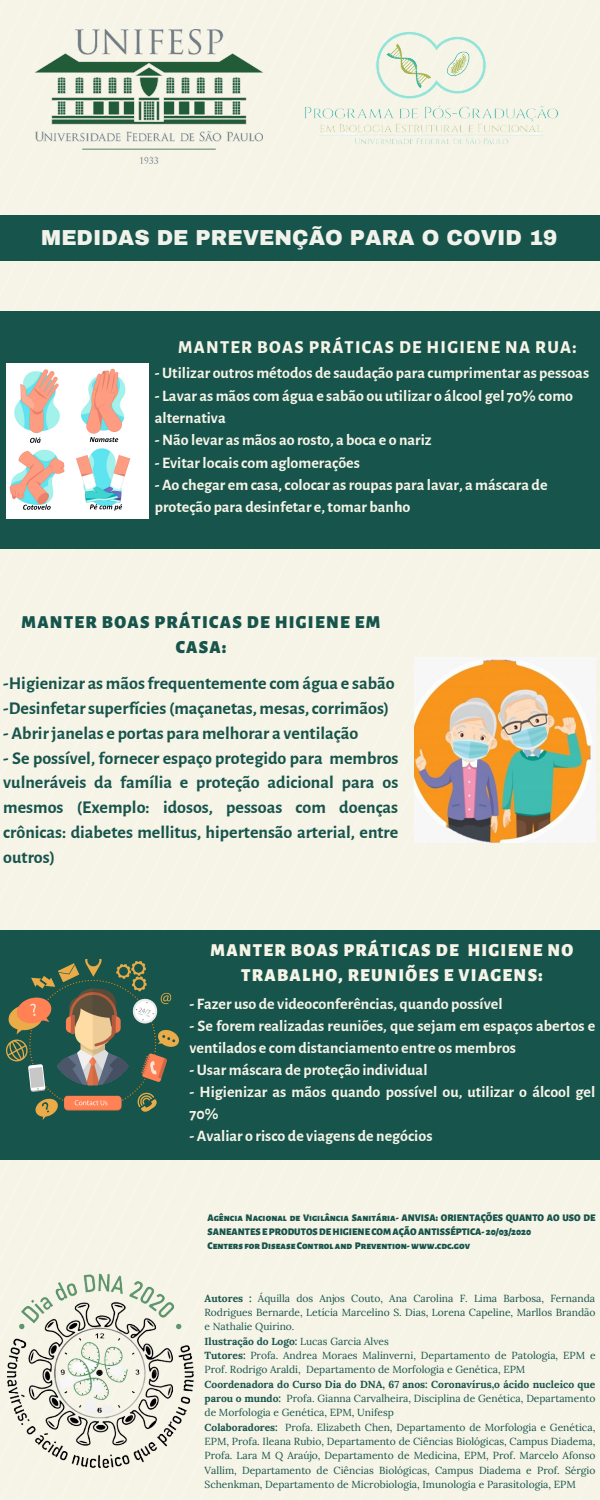
<style>
.page{position:relative;width:600px;height:1500px;background:#f6f4e6}
.page>*{position:absolute;margin:0;border:0;box-sizing:border-box;transform-origin:0 0}
.t1{font:900 21.2px "Archivo";color:#f1f2ea}
.t2{font:700 18px/24.8px "Alegreya Sans";color:#17544c}
.t3{font:900 18px/25px "Alegreya Sans SC";letter-spacing:.07em;color:#f6f4e6;text-align:center}
.t4{font:900 18px/24.8px "Alegreya Sans SC";letter-spacing:.07em;color:#17544c;text-align:center}
.t5{font:800 18px "Alegreya Sans";letter-spacing:.07em;color:#f6f4e6}
.t6{font:700 16px/22.3px "Alegreya Sans";color:#f6f4e6}
.t7{font:10.3px/14.3px "Lora";color:#17544c}
.t8{font:900 10px/13.9px "Alegreya Sans SC";color:#17544c}
.s1{font-weight:700}
</style>
<div class="page">
<div style="left:0;top:312px;width:600px;height:237px;background:#17544c"></div>
<div style="left:0;top:215px;width:600px;height:45px;background:#17544c"></div>
<div style="left:0;top:930px;width:600px;height:230px;background:#17544c"></div>
<img style="left:415px;top:658px;width:180px;height:184px">
<img style="left:7px;top:959px;width:172px;height:160px">
<img style="left:7px;top:363px;width:142px;height:156px">
<img style="left:36px;top:30px;width:226px;height:133px">
<img style="left:0;top:1264px;width:198px;height:212px">
<img style="left:279px;top:0;width:318px;height:175px">
<h1 class="t1" style="left:41px;top:226px;width:517px">MEDIDAS DE PREVENÇÃO PARA O COVID 19</h1>
<h2 class="t5" style="left:178px;top:337px;width:400px">MANTER BOAS PRÁTICAS DE HIGIENE NA RUA:</h2>
<h3 class="t6" style="left:155px;top:362px;width:436px">-Utilizar outros métodos de saudação para cumprimentar as pessoas</h3>
<h3 class="t6" style="left:155px;top:385px;width:420px">- Lavar as mãoscom água e sabão ou utilizar o álcool gel 70% como alternativa<br>-Não levar as mãos ao rosto, a boca e o nariz</h3>
<h3 class="t6" style="left:155px;top:452px;width:207px">- Evitarlocaiscom aglomerações</h3>
<h3 class="t6" style="left:155px;top:474px;width:394px">- Ao chegar em casa,colocar asroupas para lavar, a máscara de proteção para desinfetar e,tomar banho</h3>
<h2 class="t4" style="left:22px;top:611px;width:360px">MANTER BOAS PRÁTICAS DE HIGIENE EM<br>CASA:</h2>
<h2 class="t2" style="left:3px;top:671px;width:393px">-Higienizar as mãosfrequentemente com água e sabão -Desinfetarsuperfícies(maçanetas, mesas,corrimãos)</h2>
<h2 class="t2" style="left:3px;top:721px;width:356px">- Abrirjanelas e portas para melhorar a ventilação</h2>
<h2 class="t2" style="left:3px;top:746px;width:397px;text-align:justify">- Se possível, fornecer espaço protegido para membros vulneráveis da família e proteção adicional para os mesmos (Exemplo: idosos, pessoas com doenças crônicas: diabetes mellitus, hipertensão arterial, entre outros)</h2>
<h2 class="t3" style="left:211px;top:938px;width:364px">MANTER BOAS PRÁTICAS DE HIGIENE NO<br>TRABALHO, REUNIÕES E VIAGENS:</h2>
<h3 class="t6" style="left:189px;top:993px;width:315px">- Fazer uso de videoconferências, quando possível</h3>
<h3 class="t6" style="left:189px;top:1015px;width:408px">- Se forem realizadas reuniões, que sejam em espaços abertos e ventilados e com distanciamento entre os membros<br>-Usar máscara de proteção individual</h3>
<h3 class="t6" style="left:189px;top:1081px;width:407px">- Higienizar as mãos quando possível ou, utilizar o álcool gel<br>70%</h3>
<h3 class="t6" style="left:189px;top:1126px;width:245px">- Avaliar o risco de viagens de negócios</h3>
<p class="t8" style="left:208px;top:1211px;width:389px">Agência Nacional de Vigilância Sanitária- ANVISA: ORIENTAÇÕES QUANTO AO USO DE<br>SANEANTESEPRODUTOSDEHIGIENECOM AÇÃOANTISSÉPTICA- 20/03/2020<br>Centers forDisease Controland Prevention-www.cdc.gov</p>
<p class="t7" style="left:205px;top:1291px;width:393px"><span class="s1">Autores :</span> Áquilla dos Anjos Couto, Ana Carolina F. Lima Barbosa, Fernanda Rodrigues Bernarde, Letícia Marcelino S. Dias, Lorena Capeline, Marllos Brandão e Nathalie Quirino.<br><span class="s1">Ilustração do Logo:</span> Lucas Garcia Alves<br><span class="s1">Tutores:</span> Profa. Andrea Moraes Malinverni, Departamento de Patologia, EPM e Prof. Rodrigo Araldi, Departamento de Morfologia e Genética, EPM</p>
<p class="t7" style="left:205px;top:1377px;width:393px"><span class="s1">Coordenadora do Curso Dia do DNA, 67 anos: Coronavírus,o ácido nucleico que parou o mundo:</span> Profa. Gianna Carvalheira, Disciplina de Genética, Departamento de Morfologia e Genética, EPM, Unifesp<br><span class="s1">Colaboradores:</span> Profa. Elizabeth Chen, Departamento de Morfologia e Genética, EPM, Profa. Ileana Rubio, Departamento de Ciências Biológicas, Campus Diadema, Profa. Lara M Q Araújo, Departamento de Medicina, EPM, Prof. Marcelo Afonso Vallim, Departamento de Ciências Biológicas, Campus Diadema e Prof. Sérgio Schenkman, Departamento de Microbiologia, Imunologia e Parasitologia, EPM</p>
</div>
